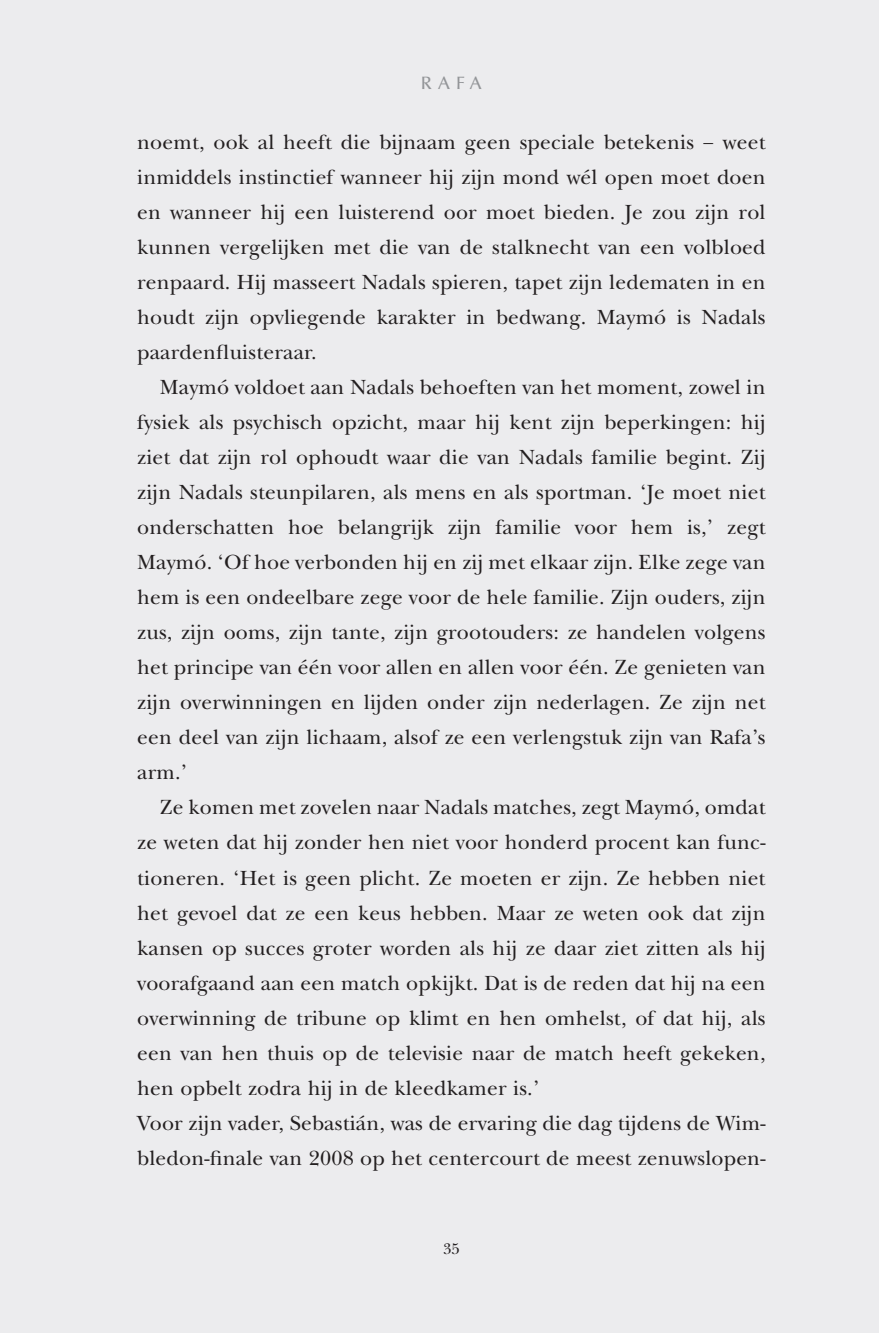
<style>
.page{position:relative;width:879px;height:1333px;background:#fff}
.page>*{position:absolute;margin:0;border:0;box-sizing:border-box;transform-origin:0 0}
.t1{font:21.4px/35px "New Baskerville";letter-spacing:.01em;color:#231f20;text-align:justify}
.t2{font:500 18px "Optima";color:#939598}
.t3{font:16px "New Baskerville";color:#231f20}
</style>
<div class="page">
<div style="left:0;top:0;width:879px;height:1332px;background:#ececee"></div>
<p class="t2" style="left:421px;top:73px;width:62px">RAFA</p>
<p class="t1" style="left:137px;top:124px;width:630px">noemt, ook al heeft die bijnaam geen speciale betekenis − weet inmiddels instinctief wanneer hij zijn mond wél open moet doen en wanneer hij een luisterend oor moet bieden. Je zou zijn rol kunnen vergelijken met die van de stalknecht van een volbloed renpaard. Hij masseert Nadals spieren, tapet zijn ledematen in en houdt zijn opvliegende karakter in bedwang. Maymó is Nadals paardenfluisteraar.</p>
<p class="t1" style="left:137px;top:370px;width:630px;text-indent:23px">Maymó voldoet aan Nadals behoeften van het moment, zowel in fysiek als psychisch opzicht, maar hij kent zijn beperkingen: hij ziet dat zijn rol ophoudt waar die van Nadals familie begint. Zij zijn Nadals steunpilaren, als mens en als sportman. ‘Je moet niet onderschatten hoe belangrijk zijn familie voor hem is,’ zegt Maymó. ‘Of hoe verbonden hij en zij met elkaar zijn. Elke zege van hem is een ondeelbare zege voor de hele familie. Zijn ouders, zijn zus, zijn ooms, zijn tante, zijn grootouders: ze handelen volgens het principe van één voor allen en allen voor één. Ze genieten van zijn overwinningen en lijden onder zijn nederlagen. Ze zijn net een deel van zijn lichaam, alsof ze een verlengstuk zijn van Rafa’s arm.’</p>
<p class="t1" style="left:137px;top:790px;width:630px;text-align:left;text-indent:23px">Ze komen met zovelen naar Nadals matches, zegt Maymó, omdat ze weten dat hij zonder hen niet voor honderd procent kan func&shy;tioneren. ‘Het is geen plicht. Ze moeten er zijn. Ze hebben niet het gevoel dat ze een keus hebben. Maar ze weten ook dat zijn kansen op succes groter worden als hij ze daar ziet zitten als hij voorafgaand aan een match opkijkt. Dat is de reden dat hij na een overwinning de tribune op klimt en hen omhelst, of dat hij, als een van hen thuis op de televisie naar de match heeft gekeken, hen opbelt zodra hij in de kleedkamer is.’<br>Voor zijn vader, Sebastián, was de ervaring die dag tijdens de Wim&shy;bledon-finale van 2008 op het centercourt de meest zenuwslopen-</p>
<p class="t3" style="left:443px;top:1239px;width:18px">35</p>
</div>
